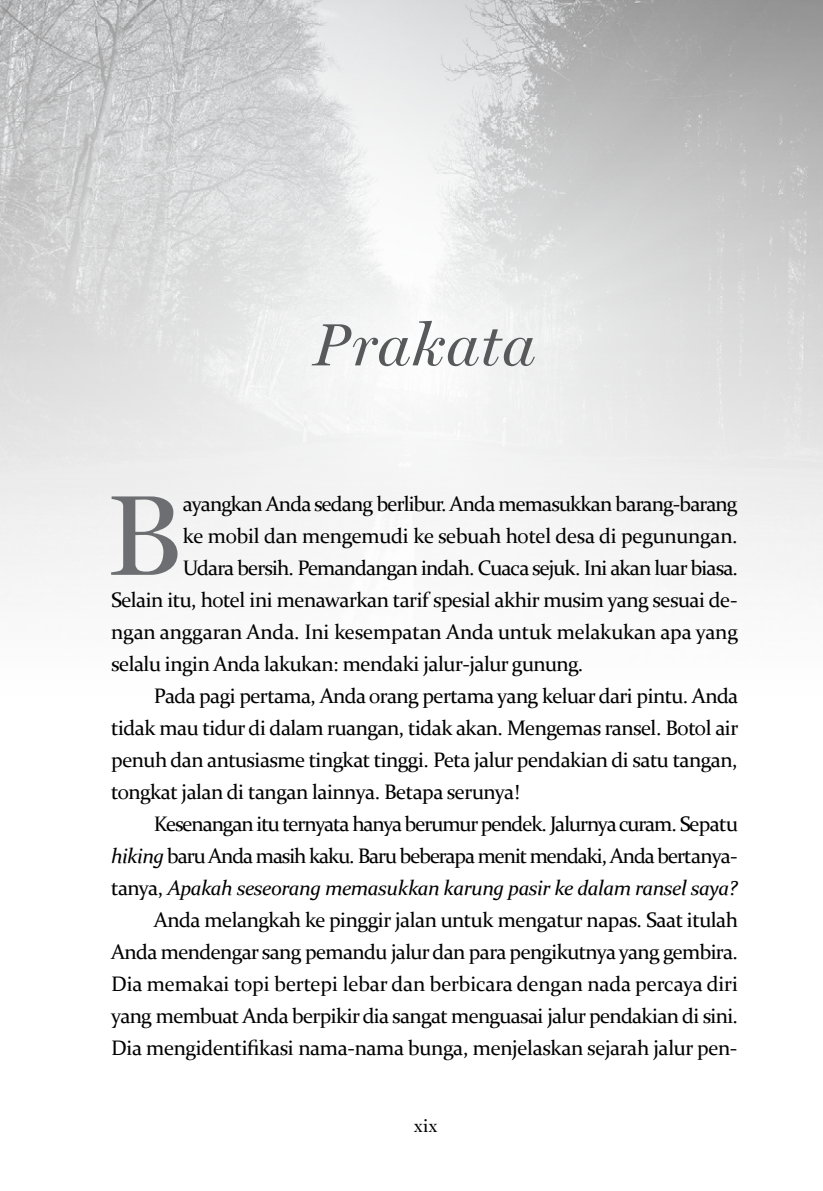
<style>
.page{position:relative;width:823px;height:1191px;background:#fff}
.page>*{position:absolute;margin:0;border:0;box-sizing:border-box;transform-origin:0 0}
.t1{font:114.8px "Miller Display";color:#6d6e71}
.t2{font:italic 60px "Miller Display";letter-spacing:.025em;color:#58595b}
.t3{font:21px "Constantia";letter-spacing:-.025em;color:#000}
.t4{font:21px "Constantia";letter-spacing:-.055em;color:#000}
.t5{font:21px "Constantia";letter-spacing:-.05em;color:#000}
.t6{font:italic 21px "Constantia";letter-spacing:-.025em;color:#000}
.t7{font:18px "Miller Display";color:#000}
.s1{font-style:italic}
.s2{font-style:normal}
</style>
<div class="page">
<img style="left:0;top:0;width:822px;height:588px">
<h2 class="t2" style="left:313px;top:309px;width:223px">Prakata</h2>
<h1 class="t1" style="left:106px;top:467px;width:78px">B</h1>
<p class="t3" style="left:183px;top:489px;width:556px">ayangkan Anda sedang berlibur. Anda memasukkan barang-barang</p>
<p class="t3" style="left:183px;top:521px;width:556px">ke mobil dan mengemudi ke sebuah hotel desa di pegunungan.</p>
<p class="t3" style="left:183px;top:553px;width:556px">Udara bersih. Pemandangan indah. Cuaca sejuk. Ini akan luar biasa.</p>
<p class="t3" style="left:111px;top:585px;width:626px">Selain itu, hotel ini menawarkan tarif spesial akhir musim yang sesuai de-</p>
<p class="t3" style="left:111px;top:617px;width:628px">ngan anggaran Anda. Ini kesempatan Anda untuk melakukan apa yang</p>
<p class="t3" style="left:111px;top:649px;width:473px">selalu ingin Anda lakukan: mendaki jalur-jalur gunung.</p>
<p class="t3" style="left:154px;top:681px;width:586px">Pada pagi pertama, Anda orang pertama yang keluar dari pintu. Anda</p>
<p class="t3" style="left:111px;top:713px;width:628px">tidak mau tidur di dalam ruangan, tidak akan. Mengemas ransel. Botol air</p>
<p class="t3" style="left:111px;top:745px;width:627px">penuh dan antusiasme tingkat tinggi. Peta jalur pendakian di satu tangan,</p>
<p class="t3" style="left:111px;top:777px;width:409px">tongkat jalan di tangan lainnya. Betapa serunya!</p>
<p class="t5" style="left:154px;top:809px;width:585px">Kesenangan itu ternyata hanya berumur pendek. Jalurnya curam. Sepatu</p>
<p class="t4" style="left:111px;top:841px;width:627px"><span class="s1">hiking</span> baru Anda masih kaku. Baru beberapa menit mendaki, Anda bertanya-</p>
<p class="t6" style="left:111px;top:873px;width:627px"><span class="s2">tanya,</span> Apakah seseorang memasukkan karung pasir ke dalam ransel saya?</p>
<p class="t3" style="left:154px;top:905px;width:585px">Anda melangkah ke pinggir jalan untuk mengatur napas. Saat itulah</p>
<p class="t3" style="left:111px;top:937px;width:627px">Anda mendengar sang pemandu jalur dan para pengikutnya yang gembira.</p>
<p class="t3" style="left:111px;top:969px;width:628px">Dia memakai topi bertepi lebar dan berbicara dengan nada percaya diri</p>
<p class="t3" style="left:111px;top:1001px;width:628px">yang membuat Anda berpikir dia sangat menguasai jalur pendakian di sini.</p>
<p class="t3" style="left:111px;top:1033px;width:625px">Dia mengidentifikasi nama-nama bunga, menjelaskan sejarah jalur pen-</p>
<p class="t7" style="left:414px;top:1115px;width:25px">xix</p>
</div>
